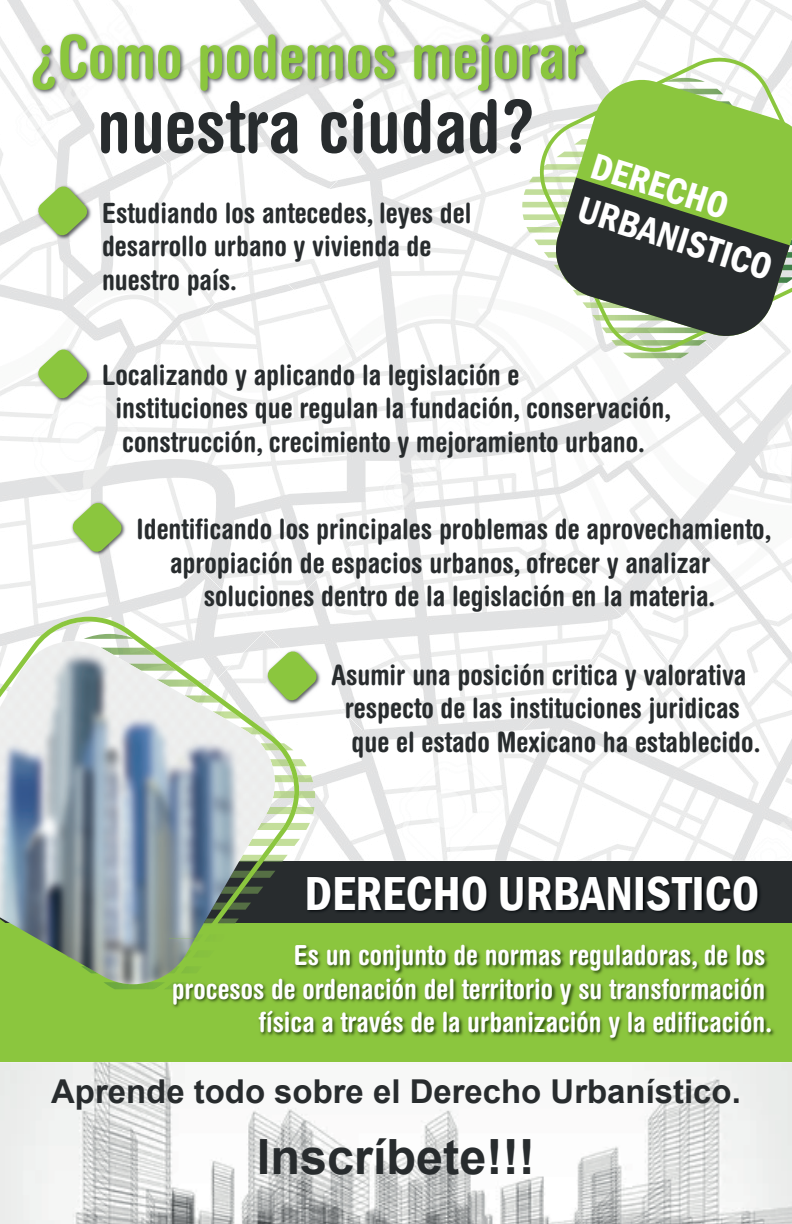
<style>
.page{position:relative;width:792px;height:1224px;background:#fff}
.page>*{position:absolute;margin:0;border:0;box-sizing:border-box;transform-origin:0 0}
.t1{font:700 condensed 73.1px "Helvetica Rounded";color:#282c2e}
.t2{font:700 condensed 60px "Helvetica Rounded";color:#8bc63e}
.t3{font:600 condensed 49.1px "Franklin Gothic";color:#fff}
.t4{font:700 48.6px "Arial";color:#282c2e}
.t5{font:600 condensed 37.8px/45.7px "Franklin Gothic";color:#fff}
.t6{font:700 32.9px "Arial";color:#282c2e}
.t7{font:700 condensed 28px/33.6px "Helvetica Rounded";color:#282c2e}
.t8{font:700 condensed 27.7px/33.3px "Helvetica Rounded";color:#fff;text-align:right}
</style>
<div class="page">
<img style="left:0;top:1062px;width:792px;height:162px">
<img style="left:0;top:0;width:792px;height:861px">
<div style="left:0;top:861px;width:792px;height:138px;background:#282c2e"></div>
<div style="left:0;top:924px;width:792px;height:138px;background:#8bc63e"></div>
<img style="left:299px;top:823px;width:11px;height:7px">
<img style="left:299px;top:807px;width:16px;height:7px">
<img style="left:299px;top:791px;width:16px;height:7px">
<img style="left:299px;top:775px;width:14px;height:7px">
<img style="left:299px;top:759px;width:8px;height:7px">
<img style="left:302px;top:877px;width:463px;height:47px">
<svg style="left:0;top:617px;width:299px;height:372px"></svg>
<img style="left:526px;top:227px;width:3px;height:6px">
<img style="left:523px;top:214px;width:6px;height:6px">
<img style="left:522px;top:202px;width:7px;height:5px">
<img style="left:524px;top:189px;width:5px;height:6px">
<img style="left:35px;top:184px;width:58px;height:57px">
<svg style="left:37px;top:186px;width:51px;height:50px"></svg>
<img style="left:35px;top:347px;width:58px;height:57px">
<svg style="left:37px;top:349px;width:51px;height:50px"></svg>
<svg style="left:529px;top:47px;width:263px;height:315px"></svg>
<svg style="left:550px;top:178px;width:240px;height:164px;background:#647357"></svg>
<img style="left:172px;top:939px;width:603px;height:103px">
<img style="left:169px;top:985px;width:18px;height:4px">
<img style="left:206px;top:950px;width:8px;height:7px">
<img style="left:206px;top:939px;width:17px;height:3px">
<img style="left:169px;top:939px;width:37px;height:46px">
<img style="left:26px;top:23px;width:566px;height:76px">
<img style="left:70px;top:500px;width:57px;height:58px">
<svg style="left:72px;top:502px;width:51px;height:51px"></svg>
<img style="left:265px;top:649px;width:57px;height:57px">
<svg style="left:267px;top:651px;width:51px;height:50px"></svg>
<h2 class="t2" style="left:29px;top:21px;width:557px">¿Como podemos mejorar</h2>
<h1 class="t1" style="left:97px;top:82px;width:440px">nuestra ciudad?</h1>
<h3 class="t5" style="left:599px;top:142px;width:203px;rotate:17deg">DERECHO<br>URBANISTICO</h3>
<p class="t7" style="left:102px;top:195px;width:371px">Estudiando los antecedes, leyes del desarrollo urbano y vivienda de nuestro país.</p>
<p class="t7" style="left:115px;top:357px;width:557px;text-indent:-13px">Localizando y aplicando la legislación e<br>instituciones que regulan la fundación, conservación, construcción, crecimiento y mejoramiento urbano.</p>
<p class="t7" style="left:136px;top:512px;width:636px">Identificando los principales problemas de aprovechamiento,</p>
<p class="t7" style="left:170px;top:545px;width:542px">apropiación de espacios urbanos, ofrecer y analizar</p>
<p class="t7" style="left:204px;top:579px;width:513px">soluciones dentro de la legislación en la materia.</p>
<p class="t7" style="left:345px;top:657px;width:417px;text-indent:-13px">Asumir una posición critica y valorativa respecto de las instituciones juridicas que el estado Mexicano ha establecido.</p>
<h3 class="t3" style="left:305px;top:861px;width:456px">DERECHO URBANISTICO</h3>
<p class="t8" style="left:172px;top:938px;width:602px">Es un conjunto de normas reguladoras, de los<br>procesos de ordenación del territorio y su transformación física a través de la urbanización y la edificación.</p>
<p class="t6" style="left:51px;top:1069px;width:691px">Aprende todo sobre el Derecho Urbanístico.</p>
<h3 class="t4" style="left:257px;top:1125px;width:280px">Inscríbete!!!</h3>
</div>
